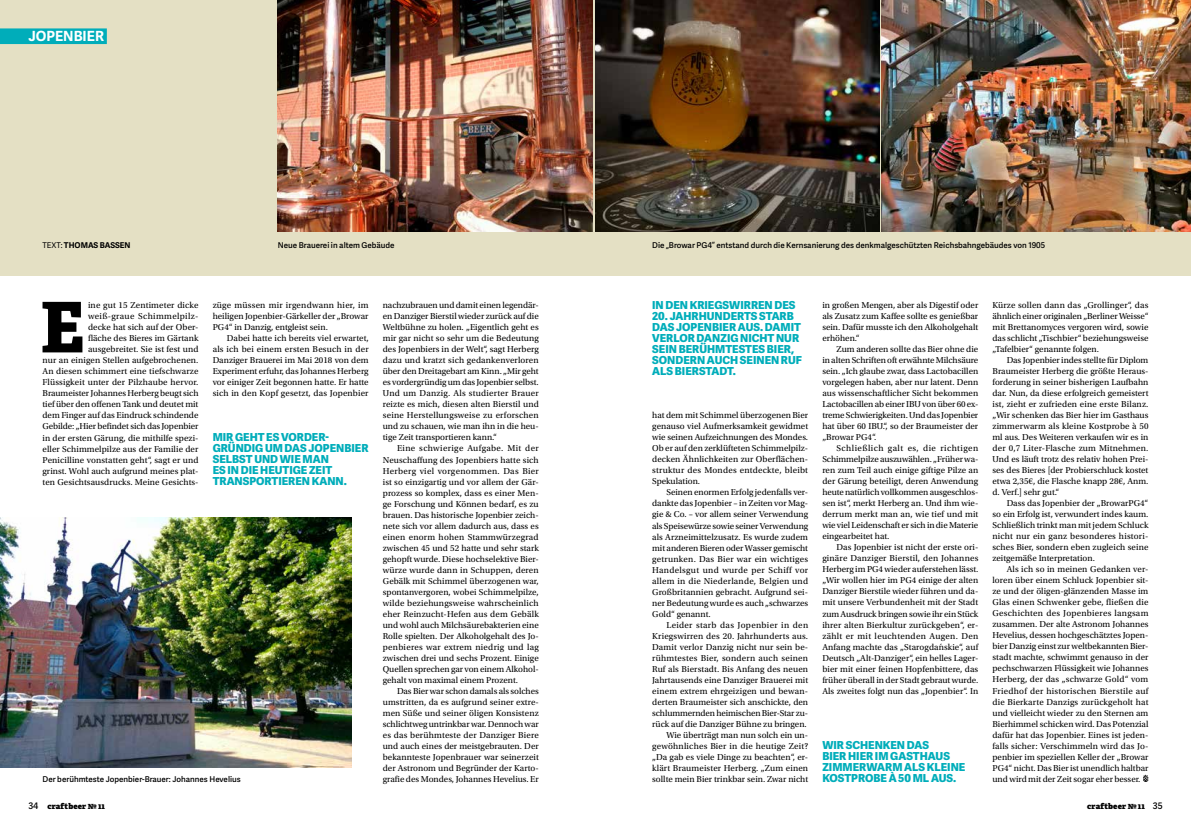
<style>
.page{position:relative;width:1191px;height:823px;background:#fff}
.page>*{position:absolute;margin:0;border:0;box-sizing:border-box;transform-origin:0 0}
.t1{font:800 69.8px "Adelle";color:#000}
.t2{font:700 14px "Adelle Sans";color:#fff}
.t3{font:800 11px/11px "Adelle Sans";color:#00adba}
.t4{font:9px/11px "Utopia Std";color:#000;text-align:justify}
.t5{font:600 8px "Adelle Sans";color:#000}
.t6{font:800 8px "Adelle";letter-spacing:.01em;color:#000}
.t7{font:700 8px "Adelle Sans";color:#000}
.s1{font-weight:400}
.s2{font-family:"Adelle Sans";font-weight:600;font-size:9px}
</style>
<div class="page">
<div style="left:0;top:0;width:1191px;height:275px;background:#e4e0c4"></div>
<div style="left:0;top:28px;width:107px;height:16px;background:#00adba"></div>
<img style="left:595px;top:0;width:284px;height:231px">
<img style="left:278px;top:0;width:314px;height:231px">
<img style="left:882px;top:0;width:309px;height:231px">
<img style="left:0;top:517px;width:352px;height:249px">
<svg style="left:1143px;top:774px;width:5px;height:7px"></svg>
<h2 class="t2" style="left:28px;top:26px;width:77px">JOPENBIER</h2>
<p class="t7" style="left:43px;top:239px;width:90px"><span class="s1">TEXT:</span> THOMAS BASSEN</p>
<p class="t5" style="left:278px;top:239px;width:118px">Neue Brauerei in altem Gebäude</p>
<p class="t5" style="left:652px;top:239px;width:394px">Die „Browar PG4“ entstand durch die Kernsanierung des denkmalgeschützten Reichsbahngebäudes von 1905</p>
<p class="t3" style="left:652px;top:298px;width:145px">IN DEN KRIEGSWIRREN DES</p>
<p class="t3" style="left:652px;top:309px;width:151px">20. JAHRHUNDERTS STARB<br>DAS JOPENBIER AUS. DAMIT<br>VERLOR DANZIG NICHT NUR<br>SEIN BERÜHMTESTES BIER,<br>SONDERN AUCH SEINEN RUF<br>ALS BIERSTADT.</p>
<p class="t4" style="left:992px;top:300px;width:157px">Kürze sollen dann das „Grollinger“, das ähnlich einer originalen „Berliner Weisse“ mit Brettanomyces vergoren wird, sowie das schlicht „Tischbier“ beziehungsweise „Tafelbier“ genannte folgen.</p>
<p class="t4" style="left:992px;top:355px;width:157px;text-indent:14px">Das Jopenbier indes stellte für Diplom Braumeister Herberg die größte Heraus&shy;forderung in seiner bisherigen Laufbahn dar. Nun, da diese erfolgreich gemeistert ist, zieht er zufrieden eine erste Bilanz. „Wir schenken das Bier hier im Gasthaus zimmerwarm als kleine Kostprobe à 50 ml aus. Des Weiteren verkaufen wir es in der 0,7 Liter-Flasche zum Mitnehmen.<br>Und es läuft trotz des relativ hohen Prei&shy;ses des Bieres [der Probierschluck kostet etwa 2,35€, die Flasche knapp 28€, Anm. d. Verf.] sehr gut.“</p>
<p class="t4" style="left:992px;top:497px;width:157px;text-indent:14px">Dass das Jopenbier der „BrowarPG4“ so ein Erfolg ist, verwundert indes kaum.<br>Schließlich trinkt man mit jedem Schluck nicht nur ein ganz besonderes histori&shy;sches Bier, sondern eben zugleich seine zeitgemäße Interpretation.</p>
<p class="t4" style="left:992px;top:563px;width:157px;text-indent:14px">Als ich so in meinen Gedanken ver&shy;loren über einem Schluck Jopenbier sit&shy;ze und der öligen-glänzenden Masse im Glas einen Schwenker gebe, fließen die Geschichten des Jopenbieres langsam zusammen. Der alte Astronom Johannes Hevelius, dessen hochgeschätztes Jopen&shy;bier Danzig einst zur weltbekannten Bier&shy;stadt machte, schwimmt genauso in der pechschwarzen Flüssigkeit wie Johannes Herberg, der das „schwarze Gold“ vom Friedhof der historischen Bierstile auf die Bierkarte Danzigs zurückgeholt hat und vielleicht wieder zu den Sternen am Bierhimmel schicken wird. Das Potenzial dafür hat das Jopenbier. Eines ist jeden&shy;falls sicher: Verschimmeln wird das Jo&shy;penbier im speziellen Keller der „Browar PG4“ nicht. Das Bier ist unendlich haltbar</p>
<h1 class="t1" style="left:41px;top:282px;width:45px">E</h1>
<p class="t4" style="left:822px;top:300px;width:157px">in großen Mengen, aber als Digestif oder als Zusatz zum Kaffee sollte es genießbar sein. Dafür musste ich den Alkoholgehalt erhöhen.“</p>
<p class="t4" style="left:822px;top:344px;width:157px;text-indent:14px">Zum anderen sollte das Bier ohne die in alten Schriften oft erwähnte Milchsäure sein. „Ich glaube zwar, dass Lactobacillen vorgelegen haben, aber nur latent. Denn aus wissenschaftlicher Sicht bekommen Lactobacillen ab einer IBU von über 60 ex&shy;treme Schwierigkeiten. Und das Jopenbier hat über 60 IBU.“, so der Braumeister der „Browar PG4“.</p>
<p class="t4" style="left:822px;top:443px;width:157px;text-indent:14px">Schließlich galt es, die richtigen Schimmelpilze auszuwählen. „Früher wa&shy;ren zum Teil auch einige giftige Pilze an der Gärung beteiligt, deren Anwendung heute natürlich vollkommen ausgeschlos&shy;sen ist“, merkt Herberg an. Und ihm wie&shy;derrum merkt man an, wie tief und mit wie viel Leidenschaft er sich in die Materie eingearbeitet hat.</p>
<p class="t4" style="left:822px;top:542px;width:157px;text-indent:14px">Das Jopenbier ist nicht der erste ori&shy;ginäre Danziger Bierstil, den Johannes Herberg im PG4 wieder auferstehen lässt. „Wir wollen hier im PG4 einige der alten Danziger Bierstile wieder führen und da&shy;mit unsere Verbundenheit mit der Stadt zum Ausdruck bringen sowie ihr ein Stück ihrer alten Bierkultur zurückgeben“, er&shy;zählt er mit leuchtenden Augen. Den Anfang machte das „Starogda´nskie“, auf Deutsch „Alt-Danziger“, ein helles Lager&shy;bier mit einer feinen Hopfenbittere, das früher überall in der Stadt gebraut wurde.<br>Als zweites folgt nun das „Jopenbier“. In</p>
<p class="t4" style="left:383px;top:300px;width:157px">nachzubrauen und damit einen legendär&shy;en Danziger Bierstil wieder zurück auf die Weltbühne zu holen. „Eigentlich geht es mir gar nicht so sehr um die Bedeutung des Jopenbiers in der Welt“, sagt Herberg dazu und kratzt sich gedankenverloren über den Dreitagebart am Kinn. „Mir geht es vordergründig um das Jopenbier selbst.<br>Und um Danzig. Als studierter Brauer reizte es mich, diesen alten Bierstil und seine Herstellungsweise zu erforschen und zu schauen, wie man ihn in die heu&shy;tige Zeit transportieren kann.“</p>
<p class="t4" style="left:383px;top:443px;width:157px;text-indent:14px">Eine schwierige Aufgabe. Mit der Neuschaffung des Jopenbiers hatte sich Herberg viel vorgenommen. Das Bier ist so einzigartig und vor allem der Gär&shy;prozess so komplex, dass es einer Men&shy;ge Forschung und Können bedarf, es zu brauen. Das historische Jopenbier zeich&shy;nete sich vor allem dadurch aus, dass es einen enorm hohen Stammwürzegrad zwischen 45 und 52 hatte und sehr stark gehopft wurde. Diese hochselektive Bier&shy;würze wurde dann in Schuppen, deren Gebälk mit Schimmel überzogenen war, spontanvergoren, wobei Schimmelpilze, wilde beziehungsweise wahrscheinlich eher Reinzucht-Hefen aus dem Gebälk und wohl auch Milchsäurebakterien eine Rolle spielten. Der Alkoholgehalt des Jo&shy;penbieres war extrem niedrig und lag zwischen drei und sechs Prozent. Einige Quellen sprechen gar von einem Alkohol&shy;gehalt von maximal einem Prozent.</p>
<p class="t4" style="left:383px;top:685px;width:157px;text-indent:14px">Das Bier war schon damals als solches umstritten, da es aufgrund seiner extre&shy;men Süße und seiner öligen Konsistenz schlichtweg untrinkbar war. Dennoch war es das berühmteste der Danziger Biere und auch eines der meistgebrauten. Der bekannteste Jopenbrauer war seinerzeit der Astronom und Begründer der Karto&shy;grafie des Mondes, Johannes Hevelius. Er</p>
<p class="t4" style="left:43px;top:300px;width:157px;text-align:right">ine gut 15 Zentimeter dicke weiß-graue Schimmelpilz-<br>decke hat sich auf der Ober-<br>fläche des Bieres im Gärtank ausgebreitet. Sie ist fest und<br>nur an einigen Stellen aufgebrochenen.<br>An diesen schimmert eine tiefschwarze Flüssigkeit unter der Pilzhaube hervor.<br>Braumeister Johannes Herberg beugt sich tief über den offenen Tank und deutet mit dem Finger auf das Eindruck schindende Gebilde: „Hier befindet sich das Jopenbier in der ersten Gärung, die mithilfe spezi&shy;eller Schimmelpilze aus der Familie der Penicilline vonstatten geht“, sagt er und grinst. Wohl auch aufgrund meines plat&shy;ten Gesichtsausdrucks. Meine Gesichts-</p>
<p class="t4" style="left:213px;top:300px;width:157px">züge müssen mir irgendwann hier, im heiligen Jopenbier-Gärkeller der „Browar PG4“ in Danzig, entgleist sein.</p>
<p class="t4" style="left:213px;top:333px;width:157px;text-indent:14px">Dabei hatte ich bereits viel erwartet, als ich bei einem ersten Besuch in der Danziger Brauerei im Mai 2018 von dem Experiment erfuhr, das Johannes Herberg vor einiger Zeit begonnen hatte. Er hatte sich in den Kopf gesetzt, das Jopenbier</p>
<p class="t4" style="left:652px;top:410px;width:157px">hat dem mit Schimmel überzogenen Bier genauso viel Aufmerksamkeit gewidmet wie seinen Aufzeichnungen des Mondes.<br>Ob er auf den zerklüfteten Schimmelpilz&shy;decken Ähnlichkeiten zur Oberflächen&shy;struktur des Mondes entdeckte, bleibt Spekulation.</p>
<p class="t4" style="left:652px;top:487px;width:157px;text-indent:14px">Seinen enormen Erfolg jedenfalls ver&shy;dankte das Jopenbier – in Zeiten vor Mag&shy;gie &amp; Co. – vor allem seiner Verwendung als Speisewürze sowie seiner Verwendung als Arzneimittelzusatz. Es wurde zudem mit anderen Bieren oder Wasser gemischt getrunken. Das Bier war ein wichtiges Handelsgut und wurde per Schiff vor allem in die Niederlande, Belgien und Großbritannien gebracht. Aufgrund sei&shy;ner Bedeutung wurde es auch „schwarzes Gold“ genannt.</p>
<p class="t4" style="left:652px;top:619px;width:157px;text-align:right">Leider starb das Jopenbier in den Kriegswirren des 20. Jahrhunderts aus.<br>Damit verlor Danzig nicht nur sein be&shy;rühmtestes Bier, sondern auch seinen Ruf als Bierstadt. Bis Anfang des neuen Jahrtausends eine Danziger Brauerei mit einem extrem ehrgeizigen und bewan&shy;derten Braumeister sich anschickte, den schlummernden heimischen Bier-Star zu&shy;rück auf die Danziger Bühne zu bringen.<br>Wie überträgt man nun solch ein un&shy;gewöhnliches Bier in die heutige Zeit? „Da gab es viele Dinge zu beachten“, er&shy;klärt Braumeister Herberg. „Zum einen sollte mein Bier trinkbar sein. Zwar nicht</p>
<p class="t3" style="left:213px;top:430px;width:157px">MIR GEHT ES VORDER-<br>GRÜNDIG UM DAS JOPENBIER<br>SELBST UND WIE MAN<br>ES IN DIE HEUTIGE ZEIT<br>TRANSPORTIEREN KANN.</p>
<p class="t3" style="left:822px;top:738px;width:144px">WIR SCHENKEN DAS<br>BIER HIER IM GASTHAUS<br>ZIMMERWARM ALS KLEINE<br>KOSTPROBE À 50 ML AUS.</p>
<p class="t5" style="left:43px;top:772px;width:200px">Der berühmteste Jopenbier-Brauer: Johannes Hevelius</p>
<p class="t4" style="left:992px;top:772px;width:149px">und wird mit der Zeit sogar eher besser.</p>
<p class="t6" style="left:28px;top:800px;width:78px"><span class="s2">34</span> craftbeer №11</p>
<p class="t6" style="left:1087px;top:800px;width:77px">craftbeer №11 <span class="s2">35</span></p>
</div>
